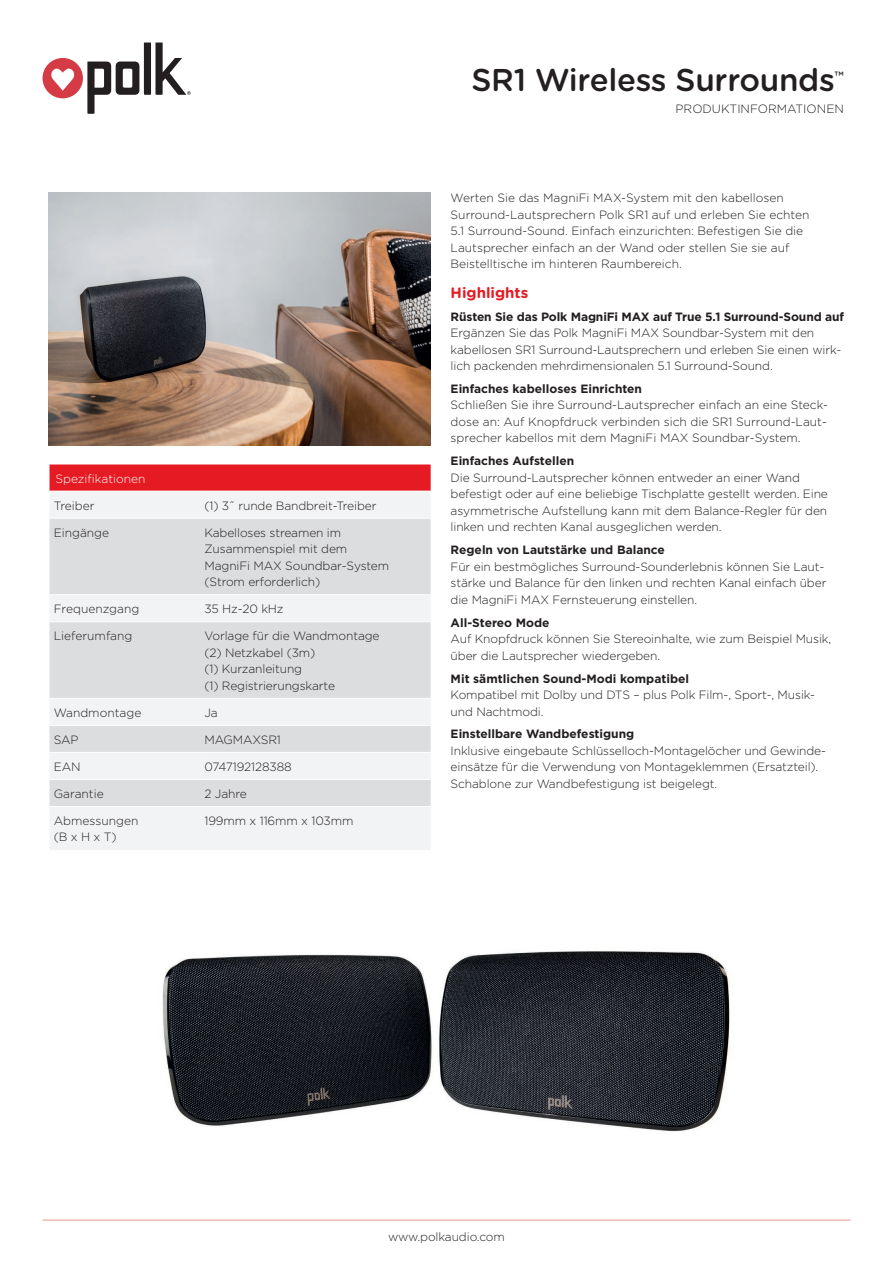
<style>
.page{position:relative;width:893px;height:1263px;background:#fff}
.page>*{position:absolute;margin:0;border:0;box-sizing:border-box;transform-origin:0 0}
.t1{font:500 31.5px "Gotham Rounded";letter-spacing:-.01em;color:#231f20}
.t2{font:700 15px "Gotham Rounded";color:#e51a23}
.t3{font:500 13.5px "Gotham Rounded";color:#231f20}
.t4{font:300 12px/16.5px "Gotham";letter-spacing:-.01em;color:#231f20}
.t5{font:300 12px/16.5px "Gotham Rounded";color:#231f20}
.t6{font:700 12px "Gotham";color:#231f20}
.t7{font:300 12px "Gotham Rounded";color:#fff}
</style>
<div class="page">
<svg style="left:43px;top:43px;width:148px;height:71px"></svg>
<hr style="left:43px;top:1220px;width:807px;height:1px;background:#e89b8d">
<img style="left:162px;top:951px;width:568px;height:181px">
<img style="left:49px;top:193px;width:381px;height:253px">
<svg style="left:50px;top:464px;width:381px;height:27px;background:#e5212a"></svg>
<div style="left:50px;top:492px;width:380px;height:358px;background:#f2f3f4"></div>
<svg style="left:50px;top:519px;width:381px;height:287px;fill:#dcdddf"></svg>
<hr style="left:50px;top:518px;width:150px;height:1px;background:#fff">
<hr style="left:200px;top:518px;width:231px;height:1px;background:#fff">
<hr style="left:50px;top:594px;width:150px;height:1px;background:#fff">
<hr style="left:200px;top:594px;width:231px;height:1px;background:#fff">
<hr style="left:50px;top:621px;width:150px;height:1px;background:#fff">
<hr style="left:200px;top:621px;width:231px;height:1px;background:#fff">
<hr style="left:50px;top:698px;width:150px;height:1px;background:#fff">
<hr style="left:200px;top:698px;width:231px;height:1px;background:#fff">
<hr style="left:50px;top:725px;width:150px;height:1px;background:#fff">
<hr style="left:200px;top:725px;width:231px;height:1px;background:#fff">
<hr style="left:50px;top:752px;width:150px;height:1px;background:#fff">
<hr style="left:200px;top:752px;width:231px;height:1px;background:#fff">
<hr style="left:50px;top:779px;width:150px;height:1px;background:#fff">
<hr style="left:200px;top:779px;width:231px;height:1px;background:#fff">
<hr style="left:50px;top:806px;width:150px;height:1px;background:#fff">
<hr style="left:200px;top:806px;width:231px;height:1px;background:#fff">
<p class="t7" style="left:56px;top:470px;width:92px">Spezifikationen</p>
<p class="t4" style="left:54px;top:497px;width:42px">Treiber</p>
<p class="t4" style="left:204px;top:497px;width:174px">(1) 3˝ runde Bandbreit-Treiber</p>
<p class="t4" style="left:54px;top:524px;width:57px">Eingänge</p>
<p class="t4" style="left:204px;top:524px;width:186px">Kabelloses streamen im<br>Zusammenspiel mit dem<br>MagniFi MAX Soundbar-System (Strom erforderlich)</p>
<p class="t4" style="left:54px;top:601px;width:87px">Frequenzgang</p>
<p class="t4" style="left:204px;top:601px;width:81px">35 Hz-20 kHz</p>
<p class="t4" style="left:54px;top:628px;width:80px">Lieferumfang</p>
<p class="t4" style="left:204px;top:628px;width:177px">Vorlage für die Wandmontage (2) Netzkabel (3m)<br>(1) Kurzanleitung<br>(1) Registrierungskarte</p>
<p class="t4" style="left:54px;top:704px;width:89px">Wandmontage</p>
<p class="t4" style="left:204px;top:704px;width:15px">Ja</p>
<p class="t4" style="left:54px;top:731px;width:26px">SAP</p>
<p class="t4" style="left:204px;top:731px;width:78px">MAGMAXSR1</p>
<p class="t4" style="left:54px;top:758px;width:28px">EAN</p>
<p class="t4" style="left:204px;top:758px;width:89px">0747192128388</p>
<p class="t4" style="left:54px;top:785px;width:51px">Garantie</p>
<p class="t4" style="left:204px;top:785px;width:44px">2 Jahre</p>
<p class="t4" style="left:54px;top:812px;width:86px">Abmessungen (B x H x T)</p>
<p class="t4" style="left:204px;top:812px;width:151px">199mm x 116mm x 103mm</p>
<h1 class="t1" style="left:471px;top:57px;width:365px">SR1 Wireless Surrounds</h1>
<p class="t3" style="left:834px;top:66px;width:11px">™</p>
<p class="t4" style="left:676px;top:100px;width:170px">PRODUKTINFORMATIONEN</p>
<p class="t5" style="left:451px;top:189px;width:360px">Werten Sie das MagniFi MAX-System mit den kabellosen Surround-Lautsprechern Polk SR1 auf und erleben Sie echten 5.1 Surround-Sound. Einfach einzurichten: Befestigen Sie die Lautsprecher einfach an der Wand oder stellen Sie sie auf Beistelltische im hinteren Raumbereich.</p>
<p class="t2" style="left:451px;top:281px;width:79px">Highlights</p>
<p class="t6" style="left:451px;top:309px;width:395px">Rüsten Sie das Polk MagniFi MAX auf True 5.1 Surround-Sound auf</p>
<p class="t4" style="left:451px;top:324px;width:392px">Ergänzen Sie das Polk MagniFi MAX Soundbar-System mit den kabellosen SR1 Surround-Lautsprechern und erleben Sie einen wirk&shy;lich packenden mehrdimensionalen 5.1 Surround-Sound.</p>
<p class="t6" style="left:451px;top:382px;width:193px">Einfaches kabelloses Einrichten</p>
<p class="t4" style="left:451px;top:397px;width:379px;text-align:justify">Schließen Sie ihre Surround-Lautsprecher einfach an eine Steck&shy;dose an: Auf Knopfdruck verbinden sich die SR1 Surround-Laut&shy;sprecher kabellos mit dem MagniFi MAX Soundbar-System.</p>
<p class="t6" style="left:451px;top:454px;width:125px">Einfaches Aufstellen</p>
<p class="t4" style="left:451px;top:469px;width:379px">Die Surround-Lautsprecher können entweder an einer Wand befestigt oder auf eine beliebige Tischplatte gestellt werden. Eine asymmetrische Aufstellung kann mit dem Balance-Regler für den linken und rechten Kanal ausgeglichen werden.</p>
<p class="t6" style="left:451px;top:543px;width:216px">Regeln von Lautstärke und Balance</p>
<p class="t4" style="left:451px;top:558px;width:377px">Für ein bestmögliches Surround-Sounderlebnis können Sie Laut&shy;stärke und Balance für den linken und rechten Kanal einfach über die MagniFi MAX Fernsteuerung einstellen.</p>
<p class="t6" style="left:451px;top:615px;width:101px">All-Stereo Mode</p>
<p class="t4" style="left:451px;top:630px;width:382px">Auf Knopfdruck können Sie Stereoinhalte, wie zum Beispiel Musik, über die Lautsprecher wiedergeben.</p>
<p class="t6" style="left:451px;top:671px;width:240px">Mit sämtlichen Sound-Modi kompatibel</p>
<p class="t4" style="left:451px;top:686px;width:366px">Kompatibel mit Dolby und DTS – plus Polk Film-, Sport-, Musik&shy;und Nachtmodi.</p>
<p class="t6" style="left:451px;top:727px;width:185px">Einstellbare Wandbefestigung</p>
<p class="t4" style="left:451px;top:742px;width:377px">Inklusive eingebaute Schlüsselloch-Montagelöcher und Gewinde&shy;einsätze für die Verwendung von Montageklemmen (Ersatzteil).<br>Schablone zur Wandbefestigung ist beigelegt.</p>
<p class="t4" style="left:388px;top:1228px;width:118px">www.polkaudio.com</p>
</div>
